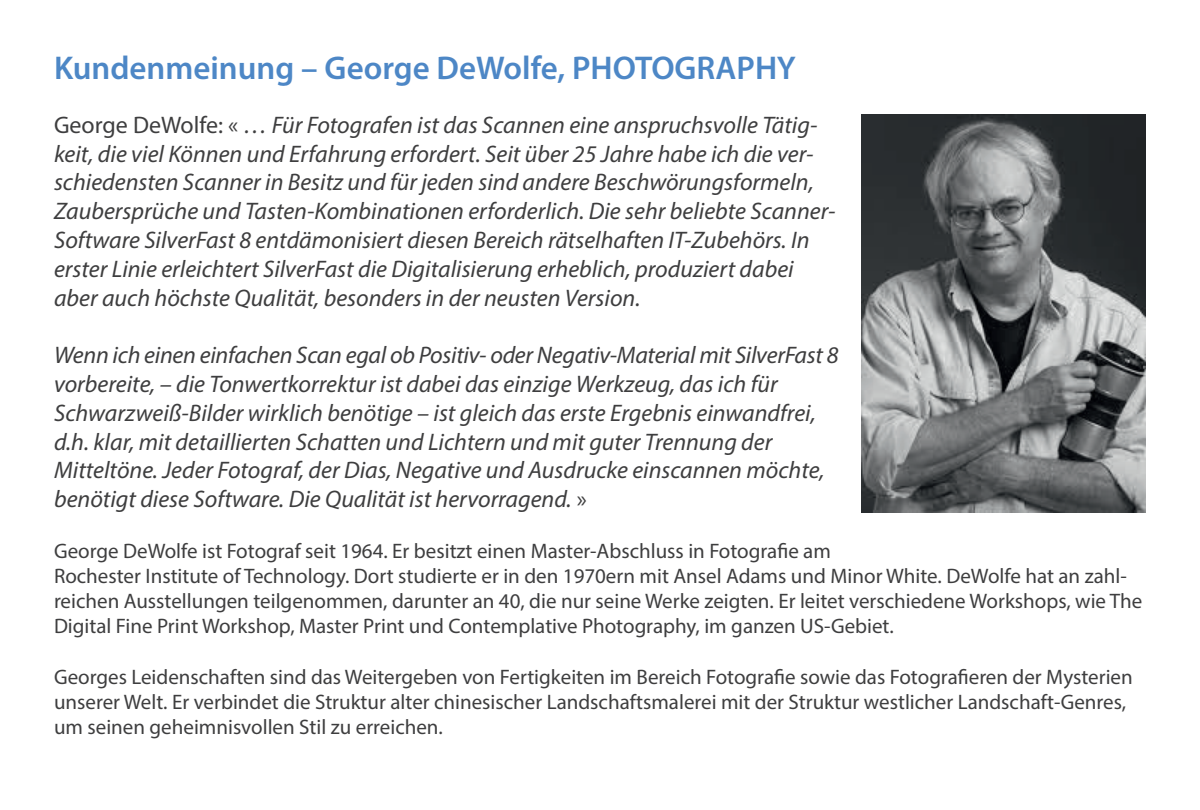
<style>
.page{position:relative;width:1200px;height:810px;background:#fff}
.page>*{position:absolute;margin:0;border:0;box-sizing:border-box;transform-origin:0 0}
.t1{font:600 33px "Myriad Pro";color:#4d87c6}
.t2{font:italic 24px/28.8px "Myriad Pro";color:#3e3e3f}
.t3{font:21px/25.2px "Myriad Pro";color:#3e3e3f}
.s1{font-style:normal}
</style>
<div class="page">
<img style="left:861px;top:114px;width:285px;height:399px">
<h1 class="t1" style="left:54px;top:47px;width:743px">Kundenmeinung – George DeWolfe, PHOTOGRAPHY</h1>
<p class="t2" style="left:54px;top:110px;width:783px"><span class="s1">George DeWolfe: «</span> … Für Fotografen ist das Scannen eine anspruchsvolle Tätig&shy;keit, die viel Können und Erfahrung erfordert. Seit über 25 Jahre habe ich die ver&shy;schiedensten Scanner in Besitz und für jeden sind andere Beschwörungsformeln, Zaubersprüche und Tasten-Kombinationen erforderlich. Die sehr beliebte Scanner-Software SilverFast 8 entdämonisiert diesen Bereich rätselhaften IT-Zubehörs. In erster Linie erleichtert SilverFast die Digitalisierung erheblich, produziert dabei aber auch höchste Qualität, besonders in der neusten Version.</p>
<p class="t2" style="left:54px;top:340px;width:786px">Wenn ich einen einfachen Scan egal ob Positiv- oder Negativ-Material mit SilverFast 8 vorbereite, – die Tonwertkorrektur ist dabei das einzige Werkzeug, das ich für Schwarzweiß-Bilder wirklich benötige – ist gleich das erste Ergebnis einwandfrei, d.h. klar, mit detaillierten Schatten und Lichtern und mit guter Trennung der Mitteltöne. Jeder Fotograf, der Dias, Negative und Ausdrucke einscannen möchte, benötigt diese Software. Die Qualität ist hervorragend. <span class="s1">»</span></p>
<p class="t3" style="left:54px;top:538px;width:1090px">George DeWolfe ist Fotograf seit 1964. Er besitzt einen Master-Abschluss in Fotografie am<br>Rochester Institute of Technology. Dort studierte er in den 1970ern mit Ansel Adams und Minor White. DeWolfe hat an zahl&shy;reichen Ausstellungen teilgenommen, darunter an 40, die nur seine Werke zeigten. Er leitet verschiedene Workshops, wie The Digital Fine Print Workshop, Master Print und Contemplative Photography, im ganzen US-Gebiet.</p>
<p class="t3" style="left:54px;top:664px;width:1080px">Georges Leidenschaften sind das Weitergeben von Fertigkeiten im Bereich Fotografie sowie das Fotografieren der Mysterien unserer Welt. Er verbindet die Struktur alter chinesischer Landschaftsmalerei mit der Struktur westlicher Landschaft-Genres, um seinen geheimnisvollen Stil zu erreichen.</p>
</div>
